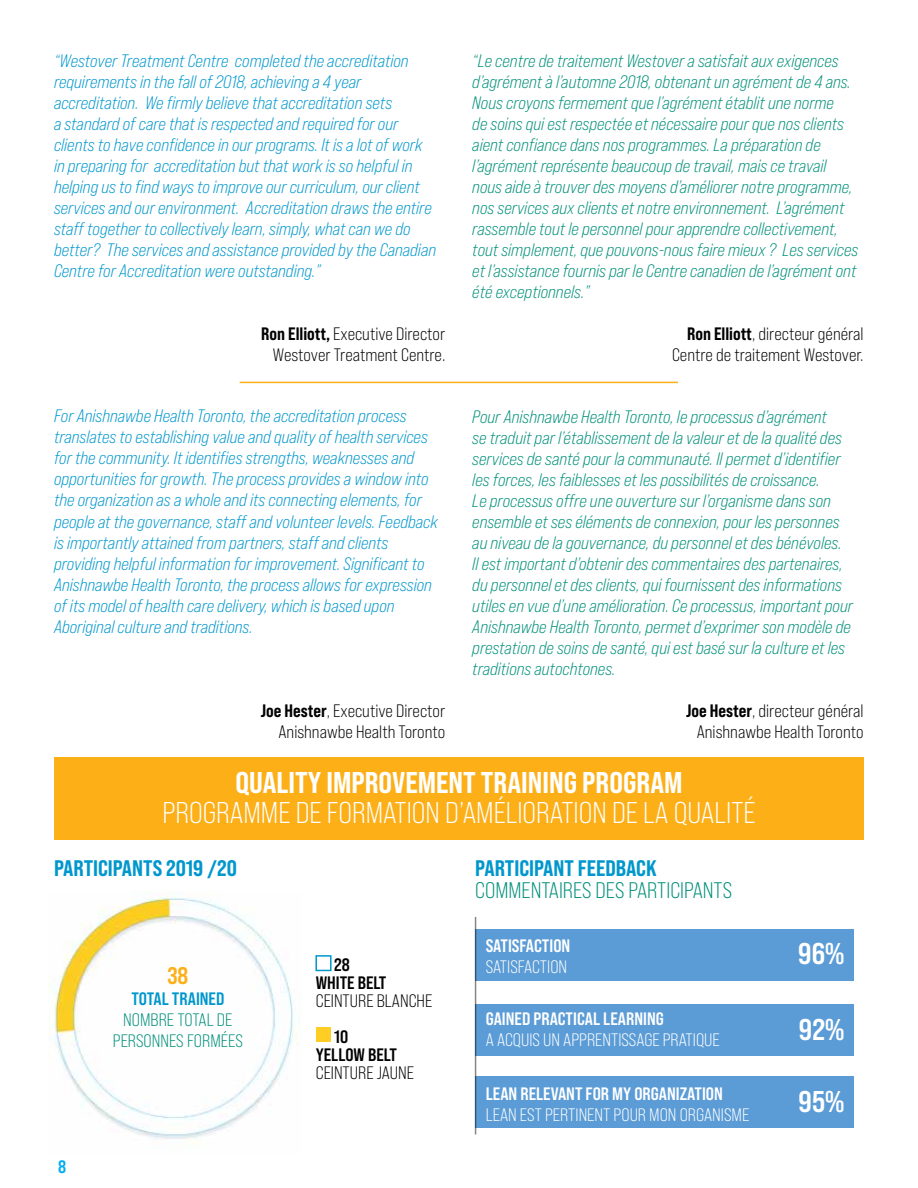
<style>
.page{position:relative;width:918px;height:1188px;background:#fff}
.page>*{position:absolute;margin:0;border:0;box-sizing:border-box;transform-origin:0 0}
.t1{font:30px "Bebas Neue Pro Sm E Bk";color:#fff}
.t2{font:30px "Bebas Neue Pro Sm E Eb";color:#fff}
.t3{font:30px "Bebas Neue Pro Sm E Bd";color:#fff}
.t4{font:24px "Bebas Neue Pro Sm E Bd";color:#fcaf17}
.t5{font:22.5px "Bebas Neue Pro Sm E Eb";color:#0097cd}
.t6{font:22.5px "Bebas Neue Pro Sm E Bk";color:#00907a}
.t7{font:18px/21px "Bebas Neue Pro Sm E Bk It";color:#00907a}
.t8{font:18px/21px "Bebas Neue Pro Sm E Bk It";color:#0097cd}
.t9{font:18px/21px "Bebas Neue Pro Sm E Bk";color:#000;text-align:right}
.t10{font:18px "Bebas Neue Pro Sm E Bk";color:#fff}
.t11{font:18px "Bebas Neue Pro Sm E Bd";color:#fff}
.t12{font:18px/21px "Bebas Neue Pro Sm E Bk";color:#00907a;text-align:center}
.t13{font:18px/18px "Bebas Neue Pro Sm E Bd";color:#000}
.t14{font:18px "Bebas Neue Pro Sm E Bd";color:#0097cd}
.t15{font:18px "Bebas Neue Pro Sm E Bd";color:#00aeef}
.s1{font-family:"Bebas Neue Pro Sm E Eb"}
</style>
<div class="page">
<hr style="left:240px;top:382px;width:438px;height:1px;background:#fcaf17">
<div style="left:54px;top:757px;width:810px;height:83px;background:#fcaf17"></div>
<div style="left:476px;top:929px;width:378px;height:52px;background:#5b9cd6"></div>
<div style="left:476px;top:1004px;width:378px;height:52px;background:#5b9cd6"></div>
<div style="left:476px;top:1076px;width:378px;height:52px;background:#5b9cd6"></div>
<hr style="left:475px;top:917px;width:1px;height:218px;background:#000">
<img style="left:49px;top:892px;width:248px;height:247px">
<div style="left:315px;top:955px;width:17px;height:16px;background:#fff;border:2px solid #0097cd"></div>
<div style="left:316px;top:1028px;width:15px;height:14px;background:#fece24"></div>
<p class="t8" style="left:54px;top:50px;width:384px">“Westover Treatment Centre completed the accreditation requirements in the fall of 2018, achieving a 4 year accreditation. We firmly believe that accreditation sets<br>a standard of care that is respected and required for our clients to have confidence in our programs. It is a lot of work in preparing for accreditation but that work is so helpful in helping us to find ways to improve our curriculum, our client services and our environment. Accreditation draws the entire staff together to collectively learn, simply, what can we do better? The services and assistance provided by the Canadian Centre for Accreditation were outstanding.”</p>
<p class="t9" style="left:261px;top:323px;width:186px"><span class="s1">Ron Elliott,</span> Executive Director<br>Westover Treatment Centre.</p>
<p class="t8" style="left:54px;top:406px;width:386px">For Anishnawbe Health Toronto, the accreditation process translates to establishing value and quality of health services for the community. It identifies strengths, weaknesses and opportunities for growth. The process provides a window into the organization as a whole and its connecting elements, for people at the governance, staff and volunteer levels. Feedback is importantly attained from partners, staff and clients providing helpful information for improvement. Significant to Anishnawbe Health Toronto, the process allows for expression of its model of health care delivery, which is based upon Aboriginal culture and traditions.</p>
<p class="t9" style="left:261px;top:700px;width:186px"><span class="s1">Joe Hester</span>, Executive Director<br>Anishnawbe Health Toronto</p>
<p class="t7" style="left:472px;top:50px;width:388px">“Le centre de traitement Westover a satisfait aux exigences d’agrément à l’automne 2018, obtenant un agrément de 4 ans.<br>Nous croyons fermement que l’agrément établit une norme<br>de soins qui est respectée et nécessaire pour que nos clients aient confiance dans nos programmes. La préparation de l’agrément représente beaucoup de travail, mais ce travail nous aide à trouver des moyens d’améliorer notre programme, nos services aux clients et notre environnement. L’agrément rassemble tout le personnel pour apprendre collectivement, tout simplement, que pouvons-nous faire mieux ? Les services et l’assistance fournis par le Centre canadien de l’agrément ont été exceptionnels.”</p>
<p class="t9" style="left:672px;top:323px;width:193px"><span class="s1">Ron Elliott</span>, directeur général<br>Centre de traitement Westover.</p>
<p class="t7" style="left:472px;top:406px;width:382px">Pour Anishnawbe Health Toronto, le processus d’agrément<br>se traduit par l’établissement de la valeur et de la qualité des services de santé pour la communauté. Il permet d’identifier les forces, les faiblesses et les possibilités de croissance.<br>Le processus offre une ouverture sur l’organisme dans son ensemble et ses éléments de connexion, pour les personnes au niveau de la gouvernance, du personnel et des bénévoles.<br>Il est important d’obtenir des commentaires des partenaires, du personnel et des clients, qui fournissent des informations utiles en vue d’une amélioration. Ce processus, important pour Anishnawbe Health Toronto, permet d’exprimer son modèle de prestation de soins de santé, qui est basé sur la culture et les traditions autochtones.</p>
<p class="t9" style="left:686px;top:700px;width:179px;text-align:center"><span class="s1">Joe Hester</span>, directeur général<br>Anishnawbe Health Toronto</p>
<h1 class="t2" style="left:235px;top:765px;width:449px">QUALITY IMPROVEMENT TRAINING PROGRAM</h1>
<h1 class="t1" style="left:162px;top:796px;width:595px">PROGRAMME DE FORMATION D’AMÉLIORATION DE LA QUALITÉ</h1>
<p class="t5" style="left:475px;top:855px;width:183px">PARTICIPANT FEEDBACK</p>
<p class="t6" style="left:475px;top:878px;width:258px">COMMENTAIRES DES PARTICIPANTS</p>
<p class="t5" style="left:54px;top:855px;width:184px">PARTICIPANTS 2019 /20</p>
<p class="t15" style="left:58px;top:1156px;width:10px">8</p>
<h2 class="t4" style="left:167px;top:961px;width:23px">38</h2>
<p class="t14" style="left:131px;top:988px;width:95px">TOTAL TRAINED</p>
<p class="t12" style="left:113px;top:1009px;width:131px">NOMBRE TOTAL DE<br>PERSONNES FORMÉES</p>
<p class="t13" style="left:316px;top:955px;width:72px;text-indent:18px">28<br>WHITE BELT</p>
<p class="t9" style="left:316px;top:990px;width:118px">CEINTURE BLANCHE</p>
<p class="t13" style="left:316px;top:1027px;width:83px;text-indent:18px">10<br>YELLOW BELT</p>
<p class="t9" style="left:316px;top:1062px;width:100px">CEINTURE JAUNE</p>
<p class="t11" style="left:486px;top:935px;width:86px">SATISFACTION</p>
<p class="t10" style="left:486px;top:956px;width:83px">SATISFACTION</p>
<p class="t11" style="left:486px;top:1008px;width:180px">GAINED PRACTICAL LEARNING</p>
<p class="t10" style="left:486px;top:1030px;width:236px">A ACQUIS UN APPRENTISSAGE PRATIQUE</p>
<p class="t11" style="left:486px;top:1083px;width:239px">LEAN RELEVANT FOR MY ORGANIZATION</p>
<p class="t10" style="left:486px;top:1104px;width:265px">LEAN EST PERTINENT POUR MON ORGANISME</p>
<h1 class="t3" style="left:798px;top:935px;width:48px">96%</h1>
<h1 class="t3" style="left:799px;top:1012px;width:47px">92%</h1>
<h1 class="t3" style="left:799px;top:1084px;width:47px">95%</h1>
</div>
